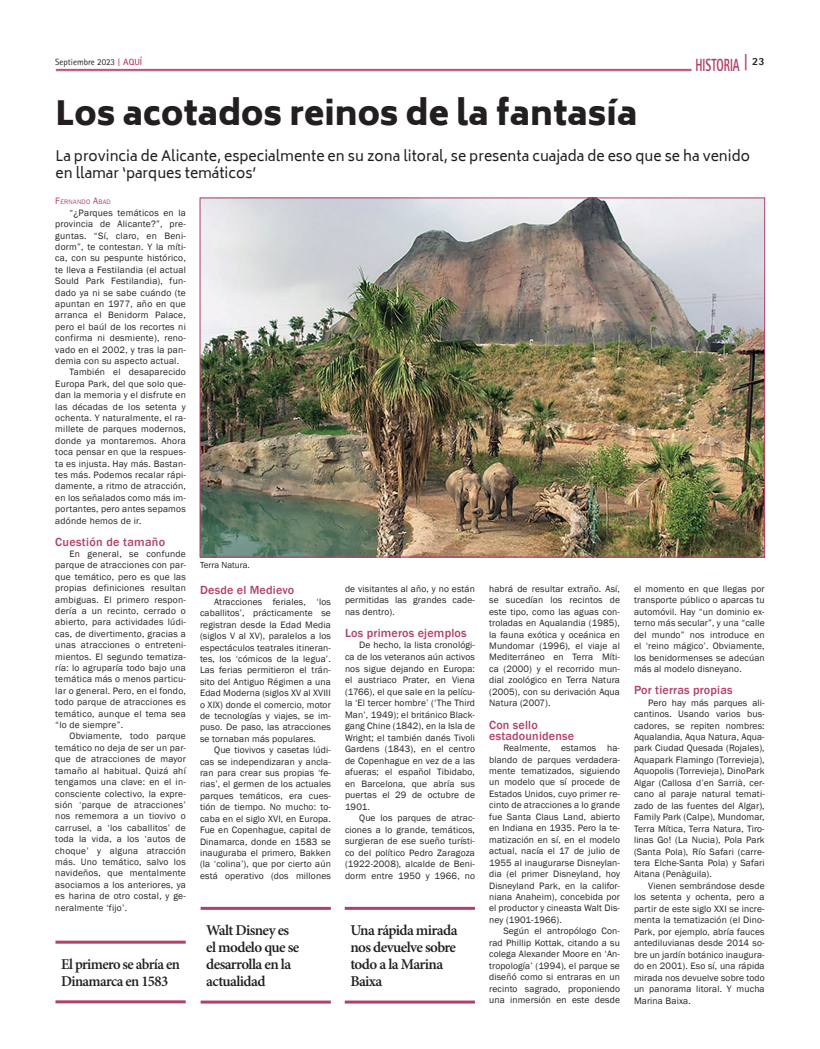
<style>
.page{position:relative;width:820px;height:1049px;background:#fff}
.page>*{position:absolute;margin:0;border:0;box-sizing:border-box;transform-origin:0 0}
.t1{font:900 33px "Biryani";color:#231f20}
.t2{font:800 17.6px "Rotis Sans Serif Std";color:#b23f6a;scale:.64 1}
.t3{font:600 15px/17px "Minion Pro";letter-spacing:-.04em;color:#231f20}
.t4{font:14px/16.8px "Biryani";color:#231f20}
.t5{font:500 12.1px/11.1px "Franklin Gothic";letter-spacing:.015em;color:#b23f6a}
.t6{font:9.5px/11.5px "Franklin Gothic";letter-spacing:.025em;color:#231f20;text-align:justify}
.t7{font:9px "Rotis Sans Serif Std";color:#231f20}
.t8{font:9px "Franklin Gothic";color:#231f20}
.t9{font:6.7px "Franklin Gothic";letter-spacing:.035em;color:#b23f6a}
.s1{font-family:"Rotis Serif Std";font-weight:700;color:#b23f6a}
.s2{font-weight:700;color:#b23f6a}
.s3{font-size:18.2px}
.s4{font-size:9.5px}
</style>
<div class="page">
<img style="left:201px;top:199px;width:561px;height:356px">
<hr style="left:55px;top:941px;width:131px;height:3px;background:#b23f6a">
<hr style="left:55px;top:1000px;width:131px;height:3px;background:#b23f6a">
<hr style="left:200px;top:907px;width:131px;height:3px;background:#b23f6a">
<hr style="left:200px;top:1000px;width:131px;height:3px;background:#b23f6a">
<hr style="left:344px;top:907px;width:131px;height:3px;background:#b23f6a">
<hr style="left:344px;top:1000px;width:131px;height:3px;background:#b23f6a">
<hr style="left:56px;top:69px;width:635px;height:1px;background:#b23f6a">
<hr style="left:56px;top:71px;width:635px;height:1px;background:#b23f6a">
<p class="t7" style="left:55px;top:57px;width:88px">Septiembre 2023 <span class="s1">|</span> <span class="s2">AQUÍ</span></p>
<h2 class="t2" style="left:695px;top:54px;width:109px">HISTORIA <span class="s3">|</span> <sup>23</sup></h2>
<h1 class="t1" style="left:55px;top:94px;width:583px">Los acotados reinos de la fantasía</h1>
<h3 class="t4" style="left:55px;top:148px;width:695px">La provincia de Alicante, especialmente en su zona litoral, se presenta cuajada de eso que se ha venido en llamar ‘parques temáticos’</h3>
<p class="t9" style="left:55px;top:198px;width:57px"><span class="s4">F</span>ERNANDO <span class="s4">A</span>BAD</p>
<p class="t6" style="left:69px;top:207px;width:118px">“¿Parques temáticos en la</p>
<p class="t6" style="left:55px;top:218px;width:132px">provincia de Alicante?”, pre-</p>
<p class="t6" style="left:55px;top:230px;width:132px">guntas. “Sí, claro, en Beni-</p>
<p class="t6" style="left:55px;top:241px;width:132px">dorm”, te contestan. Y la míti-</p>
<p class="t6" style="left:55px;top:253px;width:132px">ca, con su pespunte histórico,</p>
<p class="t6" style="left:55px;top:264px;width:132px">te lleva a Festilandia (el actual</p>
<p class="t6" style="left:55px;top:275px;width:132px">Sould Park Festilandia), fun-</p>
<p class="t6" style="left:55px;top:287px;width:132px">dado ya ni se sabe cuándo (te</p>
<p class="t6" style="left:55px;top:298px;width:132px">apuntan en 1977, año en que</p>
<p class="t6" style="left:55px;top:310px;width:132px">arranca el Benidorm Palace,</p>
<p class="t6" style="left:55px;top:321px;width:132px">pero el baúl de los recortes ni</p>
<p class="t6" style="left:55px;top:332px;width:132px">confirma ni desmiente), reno-</p>
<p class="t6" style="left:55px;top:344px;width:132px">vado en el 2002, y tras la pan-</p>
<p class="t6" style="left:55px;top:355px;width:125px">demia con su aspecto actual.</p>
<p class="t6" style="left:69px;top:367px;width:118px">También el desaparecido</p>
<p class="t6" style="left:55px;top:378px;width:132px">Europa Park, del que solo que-</p>
<p class="t6" style="left:55px;top:389px;width:132px">dan la memoria y el disfrute en</p>
<p class="t6" style="left:55px;top:401px;width:132px">las décadas de los setenta y</p>
<p class="t6" style="left:55px;top:412px;width:132px">ochenta. Y naturalmente, el ra-</p>
<p class="t6" style="left:55px;top:424px;width:132px">millete de parques modernos,</p>
<p class="t6" style="left:55px;top:435px;width:132px">donde ya montaremos. Ahora</p>
<p class="t6" style="left:55px;top:446px;width:132px">toca pensar en que la respues-</p>
<p class="t6" style="left:55px;top:458px;width:132px">ta es injusta. Hay más. Bastan-</p>
<p class="t6" style="left:55px;top:469px;width:132px">tes más. Podemos recalar rápi-</p>
<p class="t6" style="left:55px;top:481px;width:132px">damente, a ritmo de atracción,</p>
<p class="t6" style="left:55px;top:492px;width:132px">en los señalados como más im-</p>
<p class="t6" style="left:55px;top:503px;width:132px">portantes, pero antes sepamos</p>
<p class="t6" style="left:55px;top:515px;width:88px">adónde hemos de ir.</p>
<p class="t5" style="left:55px;top:536px;width:111px">Cuestión de tamaño</p>
<p class="t6" style="left:55px;top:548px;width:132px;text-indent:14px">En general, se confunde parque de atracciones con par&shy;que temático, pero es que las propias definiciones resultan ambiguas. El primero respon&shy;dería a un recinto, cerrado o abierto, para actividades lúdi&shy;cas, de divertimento, gracias a unas atracciones o entreteni&shy;mientos. El segundo tematiza&shy;ría: lo agruparía todo bajo una temática más o menos particu&shy;lar o general. Pero, en el fondo, todo parque de atracciones es temático, aunque el tema sea “lo de siempre”.</p>
<p class="t6" style="left:55px;top:731px;width:132px;text-indent:14px">Obviamente, todo parque temático no deja de ser un par&shy;que de atracciones de mayor tamaño al habitual. Quizá ahí tengamos una clave: en el in&shy;consciente colectivo, la expre&shy;sión ‘parque de atracciones’ nos rememora a un tiovivo o carrusel, a ‘los caballitos’ de toda la vida, a los ‘autos de choque’ y alguna atracción más. Uno temático, salvo los navideños, que mentalmente asociamos a los anteriores, ya es harina de otro costal, y ge&shy;neralmente ‘fijo’.</p>
<h3 class="t3" style="left:61px;top:956px;width:120px">El primero se abría en<br>Dinamarca en 1583</h3>
<p class="t8" style="left:200px;top:559px;width:51px">Terra Natura.</p>
<p class="t5" style="left:200px;top:584px;width:96px">Desde el Medievo</p>
<p class="t6" style="left:200px;top:596px;width:132px;text-indent:14px">Atracciones feriales, ‘los caballitos’, prácticamente se registran desde la Edad Media (siglos V al XV), paralelos a los espectáculos teatrales itineran&shy;tes, los ‘cómicos de la legua’.<br>Las ferias permitieron el trán&shy;sito del Antiguo Régimen a una Edad Moderna (siglos XV al XVIII o XIX) donde el comercio, motor de tecnologías y viajes, se im&shy;puso. De paso, las atracciones se tornaban más populares.</p>
<p class="t6" style="left:200px;top:744px;width:132px;text-indent:14px">Que tiovivos y casetas lúdi&shy;cas se independizaran y ancla&shy;ran para crear sus propias ‘fe&shy;rias’, el germen de los actuales parques temáticos, era cues&shy;tión de tiempo. No mucho: to&shy;caba en el siglo XVI, en Europa.<br>Fue en Copenhague, capital de Dinamarca, donde en 1583 se inauguraba el primero, Bakken (la ‘colina’), que por cierto aún está operativo (dos millones</p>
<p class="t6" style="left:345px;top:583px;width:131px">de visitantes al año, y no están permitidas las grandes cade&shy;nas dentro).</p>
<p class="t5" style="left:345px;top:627px;width:123px">Los primeros ejemplos</p>
<p class="t6" style="left:345px;top:640px;width:131px;text-indent:14px">De hecho, la lista cronológi&shy;ca de los veteranos aún activos nos sigue dejando en Europa: el austriaco Prater, en Viena (1766), el que sale en la pelícu&shy;la ‘El tercer hombre’ (‘The Third Man’, 1949); el británico Black&shy;gang Chine (1842), en la Isla de Wright; el también danés Tivoli Gardens (1843), en el centro de Copenhague en vez de a las afueras; el español Tibidabo, en Barcelona, que abría sus puertas el 29 de octubre de 1901.</p>
<p class="t6" style="left:345px;top:812px;width:131px;text-indent:14px">Que los parques de atrac&shy;ciones a lo grande, temáticos, surgieran de ese sueño turísti&shy;co del político Pedro Zaragoza (1922-2008), alcalde de Beni&shy;dorm entre 1950 y 1966, no</p>
<h3 class="t3" style="left:206px;top:923px;width:95px">Walt Disney es el modelo que se desarrolla en la actualidad</h3>
<h3 class="t3" style="left:350px;top:923px;width:109px">Una rápida mirada nos devuelve sobre todo a la Marina<br>Baixa</h3>
<p class="t6" style="left:489px;top:583px;width:132px">habrá de resultar extraño. Así, se sucedían los recintos de este tipo, como las aguas con&shy;troladas en Aqualandia (1985), la fauna exótica y oceánica en Mundomar (1996), el viaje al Mediterráneo en Terra Míti&shy;ca (2000) y el recorrido mun&shy;dial zoológico en Terra Natura (2005), con su derivación Aqua Natura (2007).</p>
<p class="t5" style="left:489px;top:719px;width:86px">Con sello estadounidense</p>
<p class="t6" style="left:489px;top:742px;width:132px;text-indent:14px">Realmente, estamos ha&shy;blando de parques verdadera&shy;mente tematizados, siguiendo un modelo que sí procede de Estados Unidos, cuyo primer re&shy;cinto de atracciones a lo grande fue Santa Claus Land, abierto en Indiana en 1935. Pero la te&shy;matización en sí, en el modelo actual, nacía el 17 de julio de 1955 al inaugurarse Disneylan&shy;dia (el primer Disneyland, hoy Disneyland Park, en la califor&shy;niana Anaheim), concebida por el productor y cineasta Walt Dis&shy;ney (1901-1966).</p>
<p class="t6" style="left:489px;top:926px;width:132px;text-indent:14px">Según el antropólogo Con&shy;rad Phillip Kottak, citando a su colega Alexander Moore en ‘An&shy;tropología’ (1994), el parque se diseñó como si entraras en un recinto sagrado, proponiendo una inmersión en este desde</p>
<p class="t6" style="left:633px;top:583px;width:132px">el momento en que llegas por transporte público o aparcas tu automóvil. Hay “un dominio ex&shy;terno más secular”, y una “calle del mundo” nos introduce en el ‘reino mágico’. Obviamente, los benidormenses se adecúan más al modelo disneyano.</p>
<p class="t5" style="left:633px;top:685px;width:100px">Por tierras propias</p>
<p class="t6" style="left:633px;top:697px;width:132px;text-indent:14px">Pero hay más parques ali&shy;cantinos. Usando varios bus&shy;cadores, se repiten nombres:<br>Aqualandia, Aqua Natura, Aqua&shy;park Ciudad Quesada (Rojales), Aquapark Flamingo (Torrevieja), Aquopolis (Torrevieja), DinoPark Algar (Callosa d’en Sarrià, cer&shy;cano al paraje natural temati&shy;zado de las fuentes del Algar), Family Park (Calpe), Mundomar, Terra Mítica, Terra Natura, Tiro&shy;linas Go! (La Nucia), Pola Park (Santa Pola), Río Safari (carre&shy;tera Elche-Santa Pola) y Safari Aitana (Penàguila).</p>
<p class="t6" style="left:633px;top:880px;width:132px;text-indent:14px">Vienen sembrándose desde los setenta y ochenta, pero a partir de este siglo XXI se incre&shy;menta la tematización (el Dino-Park, por ejemplo, abría fauces antediluvianas desde 2014 so&shy;bre un jardín botánico inaugura&shy;do en 2001). Eso sí, una rápida mirada nos devuelve sobre todo un panorama litoral. Y mucha Marina Baixa.</p>
</div>
